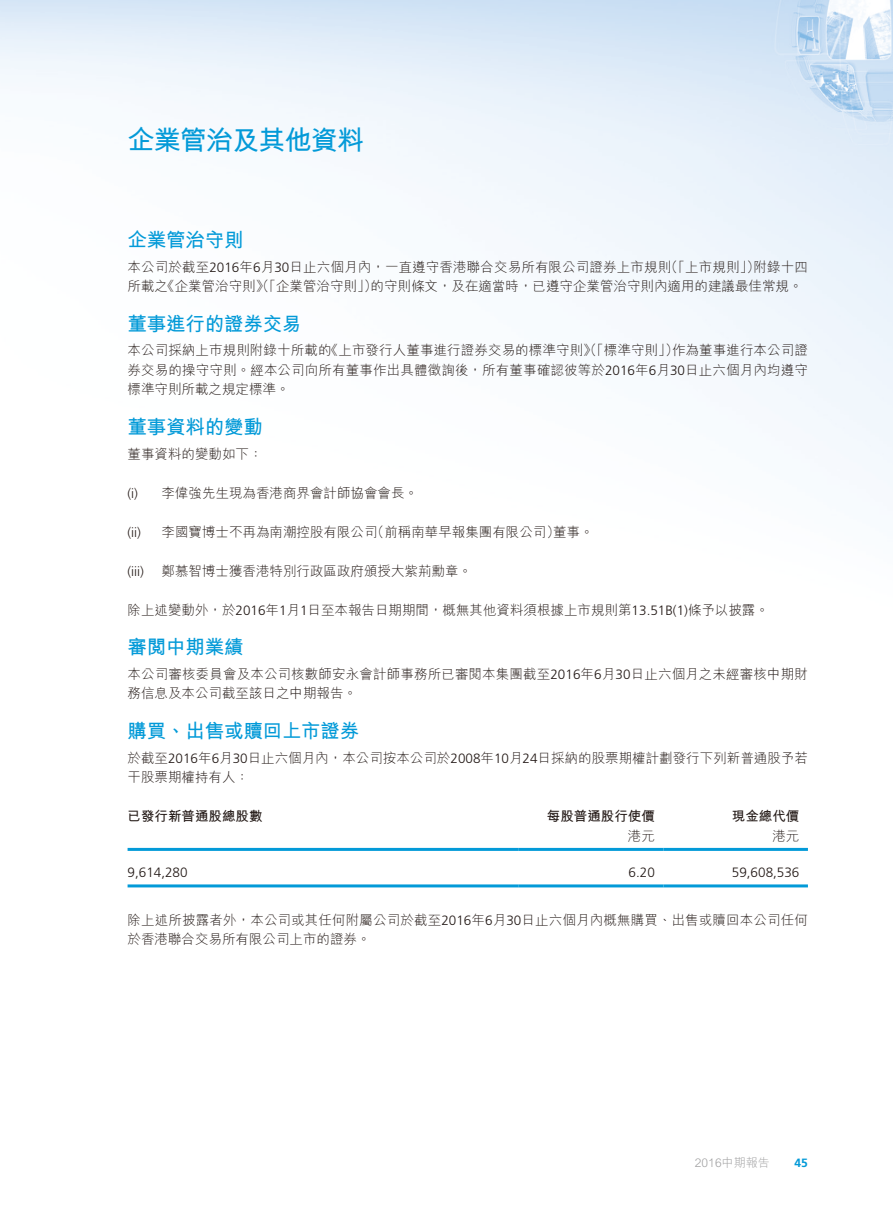
<style>
.page{position:relative;width:893px;height:1212px;background:#fff}
.page>*{position:absolute;margin:0;border:0;box-sizing:border-box;transform-origin:0 0}
.t1{font:27px "M Hei HK Bold E Ten B5 H";letter-spacing:-.03em;color:#039ad8}
.t2{font:19.5px "M Hei HK Bold E Ten B5 H";letter-spacing:-.01em;color:#039ad8}
.t3{font:13.5px/19.5px "M Hei HK Light E Ten B5 H";color:#231916}
.t4{font:300 13.5px "Frutiger LT Std";color:#231916}
.t5{font:13.5px "M Hei HK Bold E Ten B5 H";color:#231916}
.t6{font:12px "M Hei HK Light E Ten B5 H";color:#9f9fa0}
.t7{font:700 12px "Frutiger LT Std";color:#039ad8}
.s1{font-family:"Frutiger LT Std";font-weight:300}
</style>
<div class="page">
<img style="left:0;top:0;width:893px;height:888px">
<hr style="left:128px;top:848px;width:391px;height:3px;background:#039ad8">
<hr style="left:519px;top:848px;width:144px;height:3px;background:#039ad8">
<hr style="left:663px;top:848px;width:145px;height:3px;background:#039ad8">
<hr style="left:128px;top:884px;width:391px;height:3px;background:#039ad8">
<hr style="left:519px;top:884px;width:144px;height:3px;background:#039ad8">
<hr style="left:663px;top:884px;width:145px;height:3px;background:#039ad8">
<h1 class="t1" style="left:128px;top:130px;width:238px">企業管治及其他資料</h1>
<h2 class="t2" style="left:128px;top:232px;width:118px">企業管治守則</h2>
<p class="t3" style="left:128px;top:259px;width:682px">本公司於截至<span class="s1">2016</span>年<span class="s1">6</span>月<span class="s1">30</span>日止六個月內，一直遵守香港聯合交易所有限公司證券上市規則（「上市規則」）附錄十四所載之《企業管治守則》（「企業管治守則」）的守則條文，及在適當時，已遵守企業管治守則內適用的建議最佳常規。</p>
<h2 class="t2" style="left:128px;top:316px;width:175px">董事進行的證券交易</h2>
<p class="t3" style="left:128px;top:342px;width:682px;text-align:justify">本公司採納上巿規則附錄十所載的《上市發行人董事進行證券交易的標準守則》（「標準守則」）作為董事進行本公司證券交易的操守守則。經本公司向所有董事作出具體徵詢後，所有董事確認彼等於<span class="s1">2016</span>年<span class="s1">6</span>月<span class="s1">30</span>日止六個月內均遵守標準守則所載之規定標準。</p>
<h2 class="t2" style="left:128px;top:419px;width:137px">董事資料的變動</h2>
<p class="t3" style="left:128px;top:446px;width:136px">董事資料的變動如下：</p>
<p class="t3" style="left:128px;top:485px;width:292px"><span class="s1">(i)</span> 李偉強先生現為香港商界會計師協會會長。</p>
<p class="t4" style="left:128px;top:525px;width:15px">(ii)</p>
<p class="t3" style="left:162px;top:524px;width:433px">李國寶博士不再為南潮控股有限公司（前稱南華早報集團有限公司）董事。</p>
<p class="t4" style="left:128px;top:564px;width:18px">(iii)</p>
<p class="t3" style="left:162px;top:563px;width:312px">鄭慕智博士獲香港特別行政區政府頒授大紫荊勳章。</p>
<p class="t3" style="left:128px;top:602px;width:643px">除上述變動外，於<span class="s1">2016</span>年<span class="s1">1</span>月<span class="s1">1</span>日至本報告日期期間，概無其他資料須根據上市規則第<span class="s1">13.51B(1)</span>條予以披露。</p>
<h2 class="t2" style="left:128px;top:640px;width:118px">審閱中期業績</h2>
<p class="t3" style="left:128px;top:666px;width:682px">本公司審核委員會及本公司核數師安永會計師事務所已審閱本集團截至<span class="s1">2016</span>年<span class="s1">6</span>月<span class="s1">30</span>日止六個月之未經審核中期財務信息及本公司截至該日之中期報告。</p>
<h2 class="t2" style="left:128px;top:723px;width:233px">購買、出售或贖回上市證券</h2>
<p class="t3" style="left:128px;top:750px;width:682px">於截至<span class="s1">2016</span>年<span class="s1">6</span>月<span class="s1">30</span>日止六個月內，本公司按本公司於<span class="s1">2008</span>年<span class="s1">10</span>月<span class="s1">24</span>日採納的股票期權計劃發行下列新普通股予若干股票期權持有人：</p>
<p class="t5" style="left:128px;top:811px;width:136px">已發行新普通股總股數</p>
<p class="t5" style="left:547px;top:811px;width:109px">每股普通股行使價</p>
<p class="t5" style="left:732px;top:811px;width:69px">現金總代價</p>
<p class="t3" style="left:628px;top:828px;width:28px">港元</p>
<p class="t3" style="left:772px;top:828px;width:28px">港元</p>
<p class="t4" style="left:128px;top:866px;width:62px">9,614,280</p>
<p class="t4" style="left:629px;top:866px;width:28px">6.20</p>
<p class="t4" style="left:732px;top:866px;width:69px">59,608,536</p>
<p class="t3" style="left:128px;top:912px;width:682px">除上述所披露者外，本公司或其任何附屬公司於截至<span class="s1">2016</span>年<span class="s1">6</span>月<span class="s1">30</span>日止六個月內概無購買、出售或贖回本公司任何於香港聯合交易所有限公司上市的證券。</p>
<p class="t6" style="left:695px;top:1158px;width:76px">2016中期報告</p>
<p class="t7" style="left:795px;top:1157px;width:15px">45</p>
</div>
